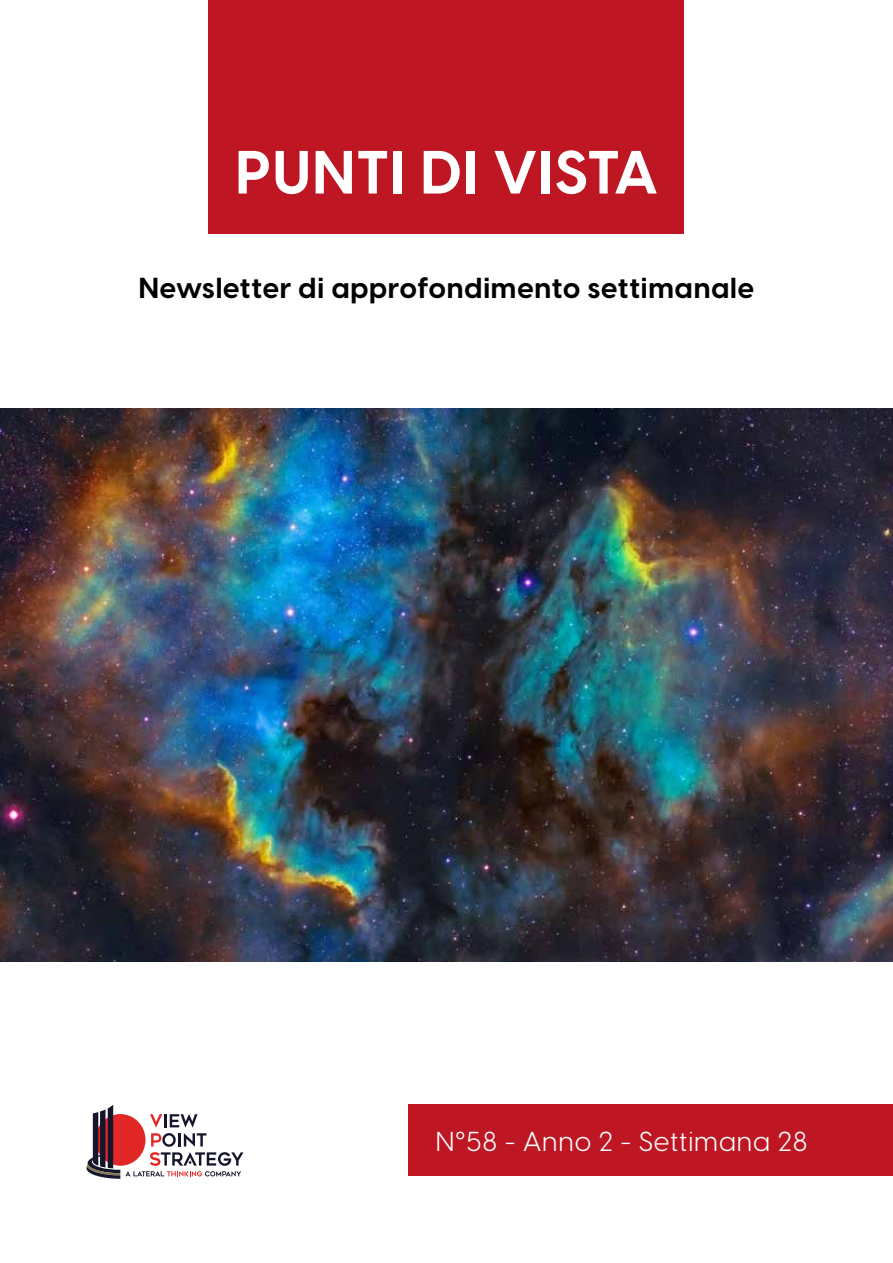
<style>
.page{position:relative;width:893px;height:1263px;background:#fff}
.page>*{position:absolute;margin:0;border:0;box-sizing:border-box;transform-origin:0 0}
.t1{font:700 60px "Visby CF";letter-spacing:.03em;color:#fff}
.t2{font:700 28.5px "Visby CF";letter-spacing:.03em;color:#020203}
.t3{font:27px "Visby CF";letter-spacing:.03em;color:#fff}
</style>
<div class="page">
<div style="left:208px;top:0;width:476px;height:234px;background:#be1622"></div>
<div style="left:408px;top:1104px;width:485px;height:72px;background:#be1622"></div>
<svg style="left:86px;top:1104px;width:157px;height:75px"></svg>
<img style="left:0;top:408px;width:893px;height:554px">
<h1 class="t1" style="left:235px;top:134px;width:423px">PUNTI DI VISTA</h1>
<p class="t2" style="left:139px;top:270px;width:617px">Newsletter di approfondimento settimanale</p>
<p class="t3" style="left:436px;top:1125px;width:373px">N°58 - Anno 2 - Settimana 28</p>
</div>
